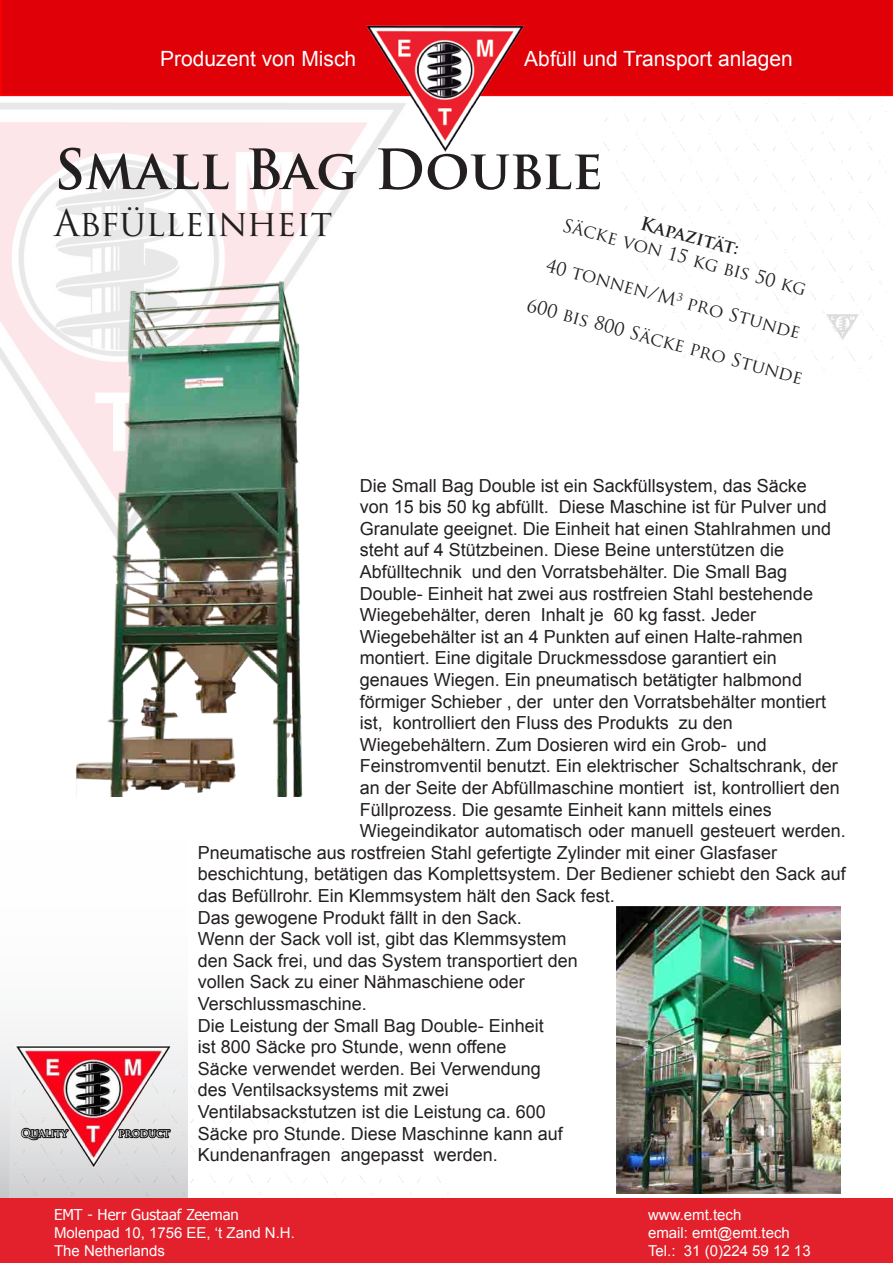
<style>
.page{position:relative;width:893px;height:1263px;background:#fff}
.page>*{position:absolute;margin:0;border:0;box-sizing:border-box;transform-origin:0 0}
.Kop_1{font:700 54px "Trajan Pro";color:#231f20}
.Kop_2{font:36px "Trajan Pro";color:#231f20}
.t1{font:21px "Arial";color:#fff}
.Hoofdtekst_Arial_12{font:18px/21.6px "Arial";color:#231f20}
.hoofdstekst_arial_12{font:18px "Trajan Pro";color:#231f20}
.Kop_3{font:700 18px "Trajan Pro";color:#231f20}
.t2{font:15px "Arial";color:#fff}
.t3{font:15px "Tahoma";color:#fff}
.t4{font:10.5px "Trajan Pro";color:#fff}
</style>
<div class="page">
<img style="left:603px;top:98px;width:284px;height:275px">
<img style="left:8px;top:1070px;width:187px;height:128px">
<div style="left:0;top:1198px;width:893px;height:65px;background:#e3212c"></div>
<div style="left:0;top:0;width:893px;height:96px;background:#df0008"></div>
<img style="left:0;top:103px;width:372px;height:360px">
<img style="left:364px;top:18px;width:162px;height:138px">
<img style="left:616px;top:907px;width:224px;height:286px">
<img style="left:68px;top:270px;width:244px;height:526px">
<img style="left:14px;top:1046px;width:158px;height:123px">
<svg style="left:20px;top:1118px;width:50px;height:30px"></svg>
<svg style="left:117px;top:1127px;width:55px;height:25px"></svg>
<p class="t1" style="left:160px;top:45px;width:198px">Produzent von Misch</p>
<p class="t1" style="left:524px;top:45px;width:270px">Abfüll und Transport anlagen</p>
<p class="Kop_1" style="left:54px;top:136px;width:550px">Small Bag Double</p>
<p class="hoofdstekst_arial_12" style="left:566px;top:213px;width:253px;rotate:15deg">Säcke von 15 kg bis 50 kg</p>
<p class="Kop_2" style="left:54px;top:200px;width:280px">Abfülleinheit</p>
<p class="Kop_3" style="left:644px;top:212px;width:103px;rotate:15deg">Kapazität:</p>
<p class="hoofdstekst_arial_12" style="left:550px;top:254px;width:264px;rotate:15deg">40 tonnen/M<sup>3</sup> pro Stunde</p>
<p class="hoofdstekst_arial_12" style="left:531px;top:293px;width:286px;rotate:15deg">600 bis 800 Säcke pro Stunde</p>
<p class="t4" style="left:21px;top:1126px;width:48px">Quality</p>
<p class="t4" style="left:119px;top:1126px;width:53px">product</p>
<p class="Hoofdtekst_Arial_12" style="left:360px;top:475px;width:449px">Die Small Bag Double ist ein Sackfüllsystem, das Säcke</p>
<p class="Hoofdtekst_Arial_12" style="left:360px;top:496px;width:469px">von 15 bis 50 kg abfüllt. Diese Maschine ist für Pulver und</p>
<p class="Hoofdtekst_Arial_12" style="left:360px;top:518px;width:473px">Granulate geeignet. Die Einheit hat einen Stahlrahmen und</p>
<p class="Hoofdtekst_Arial_12" style="left:360px;top:539px;width:426px">steht auf 4 Stützbeinen. Diese Beine unterstützen die</p>
<p class="Hoofdtekst_Arial_12" style="left:360px;top:561px;width:429px">Abfülltechnik und den Vorratsbehälter. Die Small Bag</p>
<p class="Hoofdtekst_Arial_12" style="left:360px;top:583px;width:455px">Double- Einheit hat zwei aus rostfreien Stahl bestehende</p>
<p class="Hoofdtekst_Arial_12" style="left:360px;top:604px;width:398px">Wiegebehälter, deren Inhalt je 60 kg fasst. Jeder</p>
<p class="Hoofdtekst_Arial_12" style="left:360px;top:626px;width:445px">Wiegebehälter ist an 4 Punkten auf einen Halte-rahmen</p>
<p class="Hoofdtekst_Arial_12" style="left:360px;top:647px;width:444px">montiert. Eine digitale Druckmessdose garantiert ein genaues Wiegen. Ein pneumatisch betätigter halbmond</p>
<p class="Hoofdtekst_Arial_12" style="left:360px;top:691px;width:468px">förmiger Schieber , der unter den Vorratsbehälter montiert ist, kontrolliert den Fluss des Produkts zu den</p>
<p class="Hoofdtekst_Arial_12" style="left:360px;top:734px;width:409px">Wiegebehältern. Zum Dosieren wird ein Grob- und</p>
<p class="Hoofdtekst_Arial_12" style="left:360px;top:755px;width:480px">Feinstromventil benutzt. Ein elektrischer Schaltschrank, der</p>
<p class="Hoofdtekst_Arial_12" style="left:360px;top:777px;width:482px">an der Seite der Abfüllmaschine montiert ist, kontrolliert den</p>
<p class="Hoofdtekst_Arial_12" style="left:360px;top:799px;width:414px">Füllprozess. Die gesamte Einheit kann mittels eines</p>
<p class="Hoofdtekst_Arial_12" style="left:198px;top:820px;width:649px;text-indent:162px">Wiegeindikator automatisch oder manuell gesteuert werden.<br>Pneumatische aus rostfreien Stahl gefertigte Zylinder mit einer Glasfaser</p>
<p class="Hoofdtekst_Arial_12" style="left:198px;top:863px;width:649px">beschichtung, betätigen das Komplettsystem. Der Bediener schiebt den Sack auf das Befüllrohr. Ein Klemmsystem hält den Sack fest.</p>
<p class="Hoofdtekst_Arial_12" style="left:198px;top:907px;width:326px">Das gewogene Produkt fällt in den Sack.</p>
<p class="Hoofdtekst_Arial_12" style="left:198px;top:928px;width:370px">Wenn der Sack voll ist, gibt das Klemmsystem</p>
<p class="Hoofdtekst_Arial_12" style="left:198px;top:950px;width:382px">den Sack frei, und das System transportiert den</p>
<p class="Hoofdtekst_Arial_12" style="left:198px;top:971px;width:329px">vollen Sack zu einer Nähmaschiene oder</p>
<p class="Hoofdtekst_Arial_12" style="left:198px;top:993px;width:171px">Verschlussmaschine.</p>
<p class="Hoofdtekst_Arial_12" style="left:198px;top:1015px;width:348px">Die Leistung der Small Bag Double- Einheit</p>
<p class="Hoofdtekst_Arial_12" style="left:198px;top:1036px;width:310px">ist 800 Säcke pro Stunde, wenn offene</p>
<p class="Hoofdtekst_Arial_12" style="left:198px;top:1058px;width:345px">Säcke verwendet werden. Bei Verwendung</p>
<p class="Hoofdtekst_Arial_12" style="left:198px;top:1079px;width:253px">des Ventilsacksystems mit zwei</p>
<p class="Hoofdtekst_Arial_12" style="left:198px;top:1101px;width:350px">Ventilabsackstutzen ist die Leistung ca. 600</p>
<p class="Hoofdtekst_Arial_12" style="left:198px;top:1123px;width:367px">Säcke pro Stunde. Diese Maschinne kann auf</p>
<p class="Hoofdtekst_Arial_12" style="left:198px;top:1144px;width:302px">Kundenanfragen angepasst werden.</p>
<p class="t3" style="left:54px;top:1204px;width:186px">EMT - Herr Gustaaf Zeeman</p>
<p class="t2" style="left:648px;top:1205px;width:95px">www.emt.tech</p>
<p class="t2" style="left:54px;top:1223px;width:242px">Molenpad 10, 1756 EE, ‘t Zand N.H.</p>
<p class="t2" style="left:648px;top:1223px;width:143px">email: emt@emt.tech</p>
<p class="t2" style="left:54px;top:1241px;width:112px">The Netherlands</p>
<p class="t2" style="left:648px;top:1241px;width:164px">Tel.: 31 (0)224 59 12 13</p>
</div>
